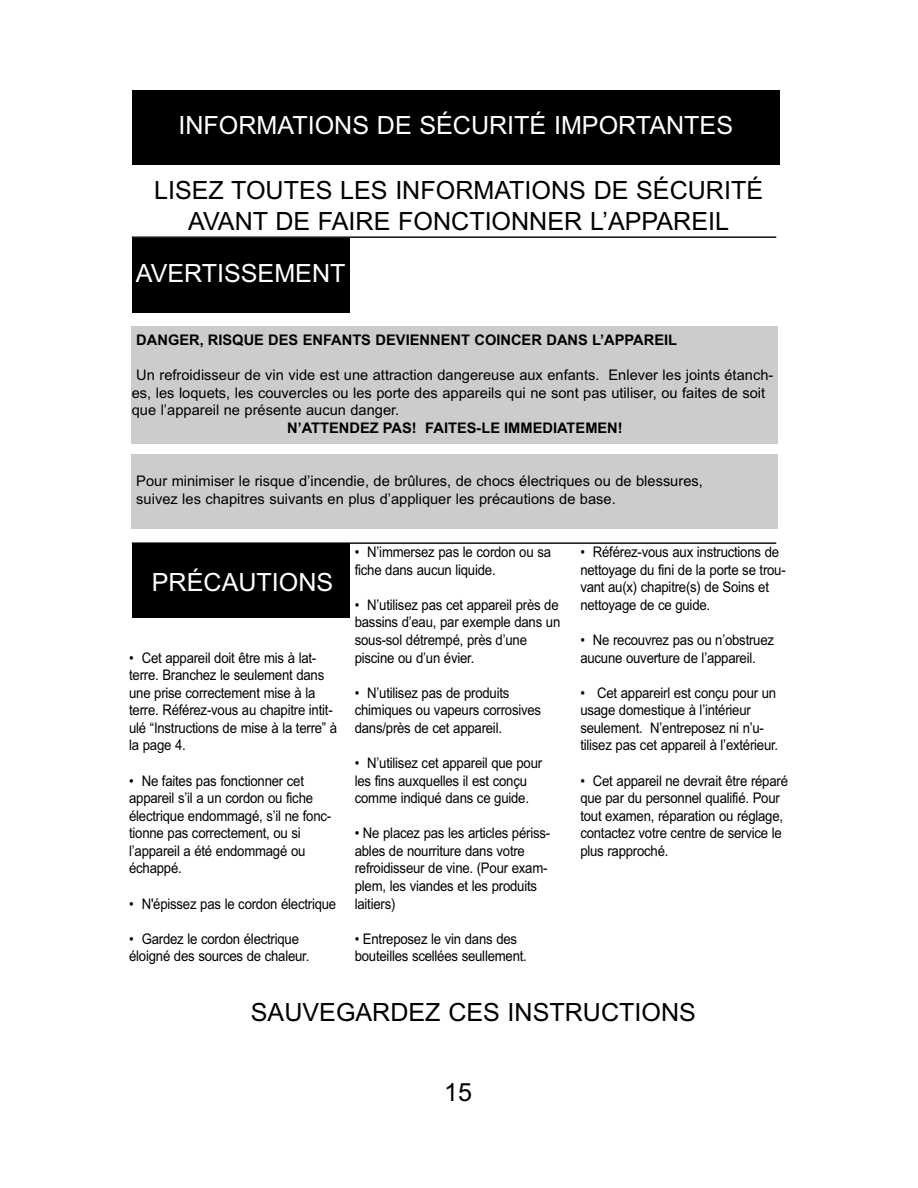
<style>
.page{position:relative;width:918px;height:1188px;background:#fff}
.page>*{position:absolute;margin:0;border:0;box-sizing:border-box;transform-origin:0 0}
.t1{font:25.05px/30.2px "Arial";color:#000;text-align:center}
.t2{font:25.05px "Arial";color:#fff}
.t3{font:14.7px/17.5px "Arial";letter-spacing:-.015em;color:#000;scale:.9 1}
.t4{font:14.7px/17.5px "Arial";letter-spacing:-.015em;color:#000}
.t5{font:700 14.7px "Arial";color:#000}
</style>
<div class="page">
<div style="left:132px;top:91px;width:648px;height:74px;background:#000"></div>
<div style="left:132px;top:239px;width:217px;height:74px;background:#000"></div>
<hr style="left:132px;top:236px;width:644px;height:2px;background:#000">
<div style="left:132px;top:543px;width:217px;height:75px;background:#000"></div>
<hr style="left:132px;top:542px;width:644px;height:2px;background:#000">
<div style="left:132px;top:454px;width:646px;height:75px;background:#ccc"></div>
<div style="left:132px;top:326px;width:646px;height:118px;background:#ccc"></div>
<h1 class="t2" style="left:179px;top:116px;width:556px">INFORMATIONS DE SÉCURITÉ IMPORTANTES</h1>
<h1 class="t1" style="left:154px;top:178px;width:611px">LISEZ TOUTES LES INFORMATIONS DE SÉCURITÉ<br>AVANT DE FAIRE FONCTIONNER L’APPAREIL</h1>
<h1 class="t2" style="left:136px;top:264px;width:211px">AVERTISSEMENT</h1>
<p class="t5" style="left:136px;top:334px;width:542px">DANGER, RISQUE DES ENFANTS DEVIENNENT COINCER DANS L’APPAREIL</p>
<p class="t4" style="left:132px;top:367px;width:643px;text-indent:4px">Un refroidisseur de vin vide est une attraction dangereuse aux enfants. Enlever les joints étanch&shy;es, les loquets, les couvercles ou les porte des appareils qui ne sont pas utiliser, ou faites de soit que l’appareil ne présente aucun danger.</p>
<p class="t5" style="left:287px;top:422px;width:337px">N’ATTENDEZ PAS! FAITES-LE IMMEDIATEMEN!</p>
<p class="t4" style="left:136px;top:474px;width:568px">Pour minimiser le risque d’incendie, de brûlures, de chocs électriques ou de blessures, suivez les chapitres suivants en plus d’appliquer les précautions de base.</p>
<h1 class="t2" style="left:152px;top:573px;width:183px">PRÉCAUTIONS</h1>
<p class="t3" style="left:129px;top:650px;width:233px">• Cet appareil doit être mis à lat&shy;terre. Branchez le seulement dans une prise correctement mise à la terre. Référez-vous au chapitre intit&shy;ulé “Instructions de mise à la terre” à la page 4.</p>
<p class="t3" style="left:129px;top:773px;width:226px">• Ne faites pas fonctionner cet appareil s’il a un cordon ou fiche électrique endommagé, s’il ne fonc&shy;tionne pas correctement, ou si l’appareil a été endommagé ou échappé.</p>
<p class="t3" style="left:129px;top:896px;width:232px">• N'épissez pas le cordon électrique</p>
<p class="t3" style="left:129px;top:931px;width:202px">• Gardez le cordon électrique éloigné des sources de chaleur.</p>
<p class="t3" style="left:355px;top:545px;width:220px">• N’immersez pas le cordon ou sa fiche dans aucun liquide.</p>
<p class="t3" style="left:355px;top:597px;width:230px">• N’utilisez pas cet appareil près de bassins d’eau, par exemple dans un sous-sol détrempé, près d’une piscine ou d’un évier.</p>
<p class="t3" style="left:355px;top:685px;width:209px">• N’utilisez pas de produits chimiques ou vapeurs corrosives dans/près de cet appareil.</p>
<p class="t3" style="left:355px;top:755px;width:210px">• N’utilisez cet appareil que pour les fins auxquelles il est conçu comme indiqué dans ce guide.</p>
<p class="t3" style="left:355px;top:826px;width:219px">• Ne placez pas les articles périss&shy;ables de nourriture dans votre refroidisseur de vine. (Pour exam&shy;plem, les viandes et les produits laitiers)</p>
<p class="t3" style="left:355px;top:931px;width:193px">• Entreposez le vin dans des bouteilles scellées seullement.</p>
<p class="t3" style="left:580px;top:545px;width:230px">• Référez-vous aux instructions de nettoyage du fini de la porte se trou&shy;vant au(x) chapitre(s) de Soins et nettoyage de ce guide.</p>
<p class="t3" style="left:580px;top:632px;width:217px">• Ne recouvrez pas ou n’obstruez aucune ouverture de l’appareil.</p>
<p class="t3" style="left:580px;top:685px;width:221px">• Cet appareirl est conçu pour un usage domestique à l’intérieur seulement. N’entreposez ni n’u&shy;tilisez pas cet appareil à l’extérieur.</p>
<p class="t3" style="left:580px;top:773px;width:232px">• Cet appareil ne devrait être réparé que par du personnel qualifié. Pour tout examen, réparation ou réglage, contactez votre centre de service le plus rapproché.</p>
<h1 class="t1" style="left:251px;top:999px;width:447px">SAUVEGARDEZ CES INSTRUCTIONS</h1>
<h1 class="t1" style="left:444px;top:1080px;width:29px">15</h1>
</div>
